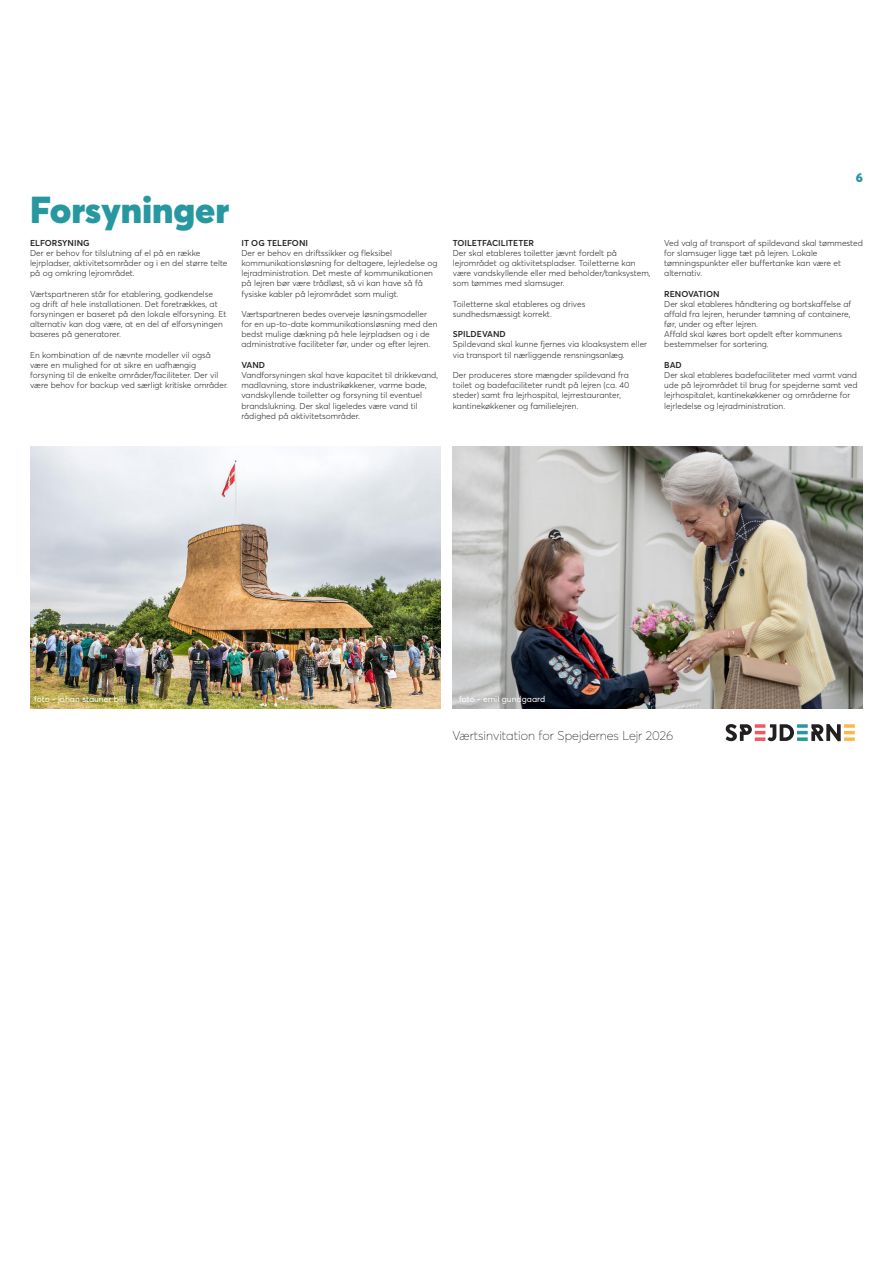
<style>
.page{position:relative;width:893px;height:1263px;background:#fff}
.page>*{position:absolute;margin:0;border:0;box-sizing:border-box;transform-origin:0 0}
.t1{font:900 37.05px "Averta";color:#2898a0}
.t2{font:100 12.75px "Averta";color:#231f20}
.t3{font:900 12.75px "Averta";color:#2898a0}
.t4{font:300 8.55px/10.2px "Averta";color:#231f20}
.t5{font:600 8.55px "Averta";color:#231f20}
.t6{font:8.55px "Averta";color:#fff}
</style>
<div class="page">
<img style="left:453px;top:446px;width:410px;height:262px">
<img style="left:30px;top:446px;width:410px;height:262px">
<svg style="left:726px;top:724px;width:129px;height:17px"></svg>
<h1 class="t1" style="left:30px;top:185px;width:201px">Forsyninger</h1>
<p class="t5" style="left:30px;top:237px;width:61px">ELFORSYNING</p>
<p class="t4" style="left:30px;top:248px;width:199px">Der er behov for tilslutning af el på en række lejrpladser, aktivitetsområder og i en del større telte på og omkring lejrområdet.</p>
<p class="t4" style="left:30px;top:288px;width:198px">Værtspartneren står for etablering, godkendelse<br>og drift af hele installationen. Det foretrækkes, at forsyningen er baseret på den lokale elforsyning. Et alternativ kan dog være, at en del af elforsyningen baseres på generatorer.</p>
<p class="t4" style="left:30px;top:349px;width:200px">En kombination af de nævnte modeller vil også være en mulighed for at sikre en uafhængig forsyning til de enkelte områder/faciliteter. Der vil være behov for backup ved særligt kritiske områder.</p>
<p class="t5" style="left:241px;top:237px;width:68px">IT OG TELEFONI</p>
<p class="t4" style="left:241px;top:248px;width:198px">Der er behov en driftssikker og fleksibel kommunikationsløsning for deltagere, lejrledelse og lejradministration. Det meste af kommunikationen på lejren bør være trådløst, så vi kan have så få fysiske kabler på lejrområdet som muligt.</p>
<p class="t4" style="left:241px;top:309px;width:197px">Værtspartneren bedes overveje løsningsmodeller for en up-to-date kommunikationsløsning med den bedst mulige dækning på hele lejrpladsen og i de administrative faciliteter før, under og efter lejren.</p>
<p class="t5" style="left:241px;top:359px;width:25px">VAND</p>
<p class="t4" style="left:241px;top:370px;width:198px">Vandforsyningen skal have kapacitet til drikkevand, madlavning, store industrikøkkener, varme bade, vandskyllende toiletter og forsyning til eventuel brandslukning. Der skal ligeledes være vand til rådighed på aktivitetsområder.</p>
<h2 class="t3" style="left:856px;top:169px;width:9px">6</h2>
<p class="t5" style="left:453px;top:237px;width:83px">TOILETFACILITETER</p>
<p class="t4" style="left:453px;top:248px;width:199px">Der skal etableres toiletter jævnt fordelt på lejrområdet og aktivitetspladser. Toiletterne kan være vandskyllende eller med beholder/tanksystem, som tømmes med slamsuger.</p>
<p class="t4" style="left:453px;top:298px;width:134px">Toiletterne skal etableres og drives sundhedsmæssigt korrekt.</p>
<p class="t5" style="left:453px;top:329px;width:54px">SPILDEVAND</p>
<p class="t4" style="left:453px;top:339px;width:196px">Spildevand skal kunne fjernes via kloaksystem eller via transport til nærliggende rensningsanlæg.</p>
<p class="t4" style="left:453px;top:370px;width:178px">Der produceres store mængder spildevand fra toilet og badefaciliteter rundt på lejren (ca. 40 steder) samt fra lejrhospital, lejrrestauranter, kantinekøkkener og familielejren.</p>
<p class="t4" style="left:664px;top:237px;width:200px">Ved valg af transport af spildevand skal tømmested for slamsuger ligge tæt på lejren. Lokale tømningspunkter eller buffertanke kan være et alternativ.</p>
<p class="t5" style="left:664px;top:288px;width:57px">RENOVATION</p>
<p class="t4" style="left:664px;top:298px;width:189px">Der skal etableres håndtering og bortskaffelse af affald fra lejren, herunder tømning af containere, før, under og efter lejren.<br>Affald skal køres bort opdelt efter kommunens bestemmelser for sortering.</p>
<p class="t5" style="left:664px;top:359px;width:19px">BAD</p>
<p class="t4" style="left:664px;top:370px;width:195px">Der skal etableres badefaciliteter med varmt vand ude på lejrområdet til brug for spejderne samt ved lejrhospitalet, kantinekøkkener og områderne for lejrledelse og lejradministration.</p>
<p class="t6" style="left:34px;top:693px;width:93px">foto - johan stauner bill</p>
<p class="t6" style="left:459px;top:693px;width:88px">foto - emil gundgaard</p>
<h2 class="t2" style="left:452px;top:728px;width:222px">Værtsinvitation for Spejdernes Lejr 2026</h2>
</div>
